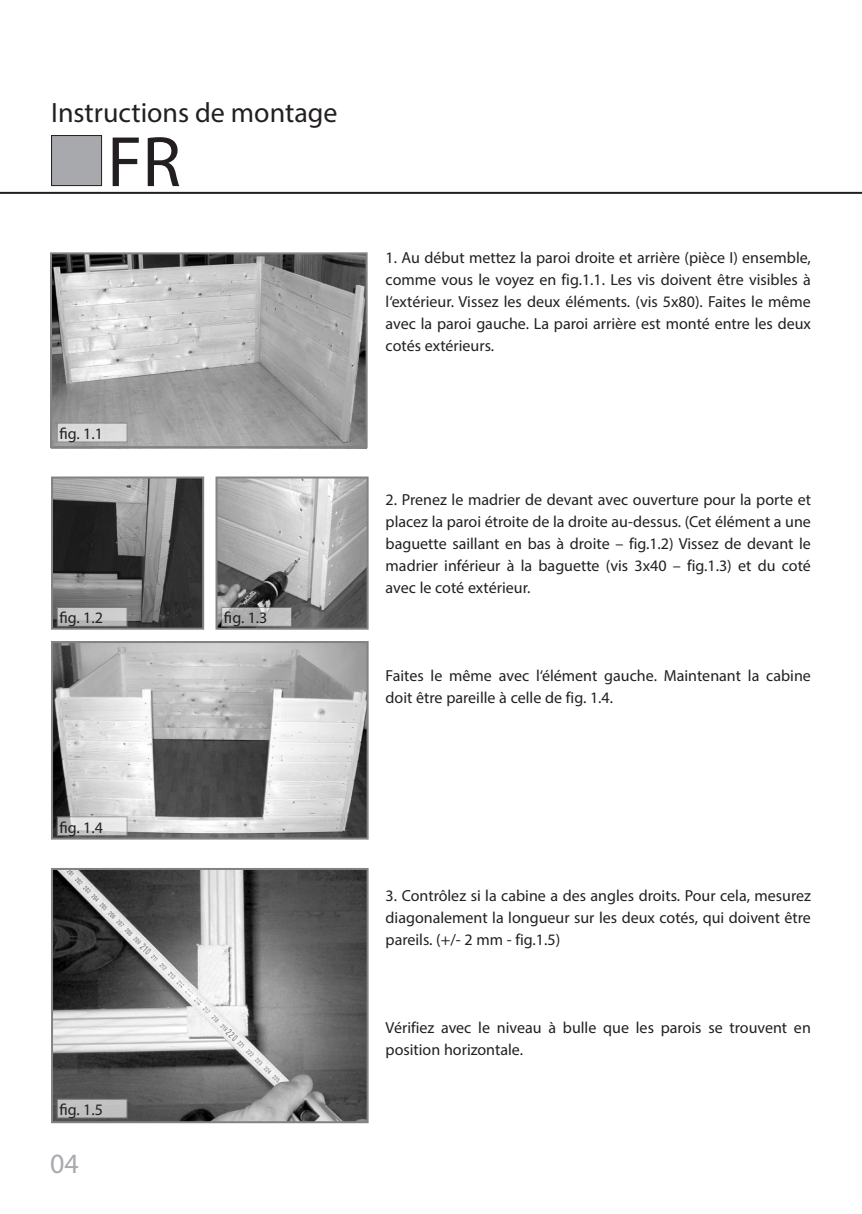
<style>
.page{position:relative;width:862px;height:1214px;background:#fff}
.page>*{position:absolute;margin:0;border:0;box-sizing:border-box;transform-origin:0 0}
.t1{font:72px "Myriad Pro";color:#231f20}
.t2{font:28px "Myriad Pro";color:#231f20}
.t3{font:28px "Myriad Pro";color:#a8a9ad}
.t4{font:16px/22px "Myriad Pro";color:#231f20;text-align:justify}
</style>
<div class="page">
<hr style="left:0;top:192px;width:862px;height:2px;background:#231f20">
<div style="left:52px;top:135px;width:50px;height:50px;background:#a8a9ad"></div>
<div style="left:51px;top:135px;width:51px;height:51px;border:1px solid #231f20"></div>
<img style="left:53px;top:255px;width:312px;height:190px">
<div style="left:50px;top:252px;width:318px;height:196px;border:2px solid #808285"></div>
<div style="left:57px;top:422px;width:71px;height:20px;background:#dcdcdc;border:1px solid #808285"></div>
<img style="left:54px;top:479px;width:147px;height:147px">
<div style="left:51px;top:476px;width:153px;height:153px;border:2px solid #808285"></div>
<img style="left:218px;top:479px;width:148px;height:147px">
<div style="left:215px;top:476px;width:154px;height:153px;border:2px solid #808285"></div>
<svg style="left:57px;top:607px;width:71px;height:19px"></svg>
<svg style="left:221px;top:607px;width:71px;height:19px"></svg>
<img style="left:54px;top:644px;width:312px;height:192px">
<div style="left:51px;top:641px;width:318px;height:198px;border:2px solid #808285"></div>
<svg style="left:57px;top:816px;width:71px;height:20px"></svg>
<img style="left:54px;top:870px;width:312px;height:250px">
<div style="left:51px;top:867px;width:318px;height:256px;border:2px solid #808285"></div>
<div style="left:57px;top:1098px;width:71px;height:20px;background:#c0c0c0;border:1px solid #808285"></div>
<p class="t2" style="left:51px;top:95px;width:288px">Instructions de montage</p>
<p class="t1" style="left:107px;top:117px;width:75px">FR</p>
<p class="t4" style="left:60px;top:422px;width:45px">fig. 1.1</p>
<p class="t4" style="left:60px;top:606px;width:45px">fig. 1.2</p>
<p class="t4" style="left:224px;top:606px;width:45px">fig. 1.3</p>
<p class="t4" style="left:60px;top:815px;width:45px">fig. 1.4</p>
<p class="t4" style="left:60px;top:1098px;width:45px">fig. 1.5</p>
<p class="t3" style="left:50px;top:1145px;width:30px">04</p>
<p class="t4" style="left:386px;top:246px;width:427px">1. Au début mettez la paroi droite et arrière (pièce I) ensemble, comme vous le voyez en fig.1.1. Les vis doivent être visibles à l‘extérieur. Vissez les deux éléments. (vis 5x80). Faites le même avec la paroi gauche. La paroi arrière est monté entre les deux cotés extérieurs.</p>
<p class="t4" style="left:386px;top:488px;width:427px">2. Prenez le madrier de devant avec ouverture pour la porte et placez la paroi étroite de la droite au-dessus. (Cet élément a une baguette saillant en bas à droite – fig.1.2) Vissez de devant le madrier inférieur à la baguette (vis 3x40 – fig.1.3) et du coté avec le coté extérieur.</p>
<p class="t4" style="left:386px;top:664px;width:427px">Faites le même avec l‘élément gauche. Maintenant la cabine doit être pareille à celle de fig. 1.4.</p>
<p class="t4" style="left:386px;top:884px;width:427px">3. Contrôlez si la cabine a des angles droits. Pour cela, mesurez diagonalement la longueur sur les deux cotés, qui doivent être pareils. (+/- 2 mm - fig.1.5)</p>
<p class="t4" style="left:386px;top:1016px;width:427px">Vérifiez avec le niveau à bulle que les parois se trouvent en position horizontale.</p>
</div>
